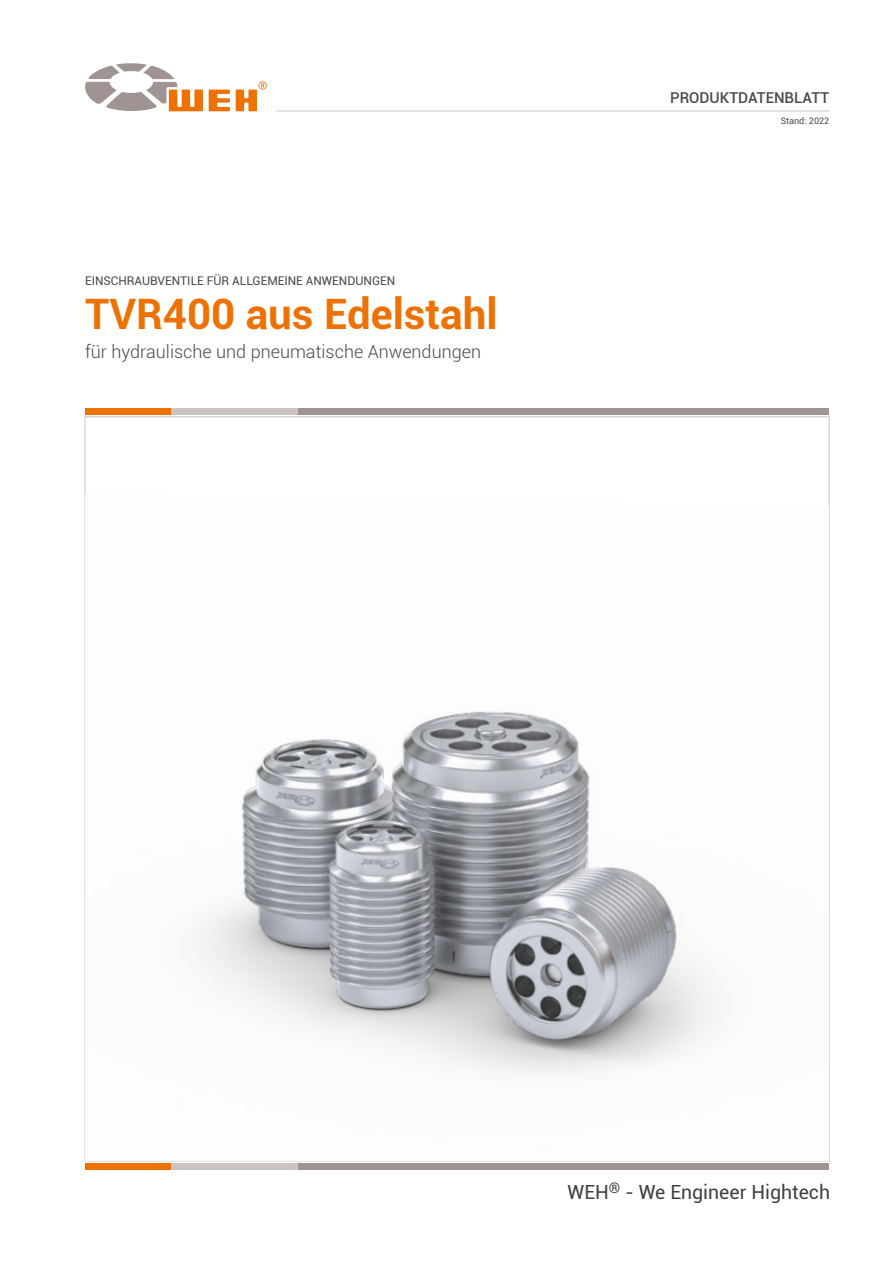
<style>
.page{position:relative;width:893px;height:1263px;background:#fff}
.page>*{position:absolute;margin:0;border:0;box-sizing:border-box;transform-origin:0 0}
.t1{font:700 42px "Roboto";color:#ee7203}
.t2{font:19.5px "Roboto";color:#000}
.t3{font:300 18px "Roboto";color:#4a4a49}
.t4{font:500 15px "Roboto";color:#4a4a49}
.t5{font:12px "Roboto";color:#4a4a49}
.t6{font:9px "Roboto";color:#4a4a49}
</style>
<div class="page">
<hr style="left:276px;top:111px;width:553px;height:1px;background:#cac3c2">
<div style="left:298px;top:408px;width:531px;height:7px;background:#9f9491"></div>
<div style="left:170px;top:408px;width:128px;height:7px;background:#cac3c2"></div>
<div style="left:85px;top:408px;width:85px;height:7px;background:#ee7203"></div>
<div style="left:298px;top:1163px;width:531px;height:6px;background:#9f9491"></div>
<div style="left:170px;top:1163px;width:128px;height:6px;background:#cac3c2"></div>
<div style="left:85px;top:1163px;width:85px;height:6px;background:#ee7203"></div>
<svg style="left:85px;top:63px;width:118px;height:48px"></svg>
<svg style="left:209px;top:90px;width:21px;height:21px"></svg>
<svg style="left:236px;top:81px;width:31px;height:30px"></svg>
<img style="left:199px;top:711px;width:514px;height:363px">
<p class="t5" style="left:85px;top:273px;width:312px">EINSCHRAUBVENTILE FÜR ALLGEMEINE ANWENDUNGEN</p>
<h1 class="t1" style="left:85px;top:285px;width:414px">TVR400 aus Edelstahl</h1>
<h3 class="t3" style="left:85px;top:339px;width:397px">für hydraulische und pneumatische Anwendungen</h3>
<p class="t4" style="left:670px;top:87px;width:161px">PRODUKTDATENBLATT</p>
<p class="t6" style="left:781px;top:114px;width:50px">Stand: 2022</p>
<h2 class="t2" style="left:568px;top:1178px;width:264px">WEH<sup>®</sup> - We Engineer Hightech</h2>
</div>
